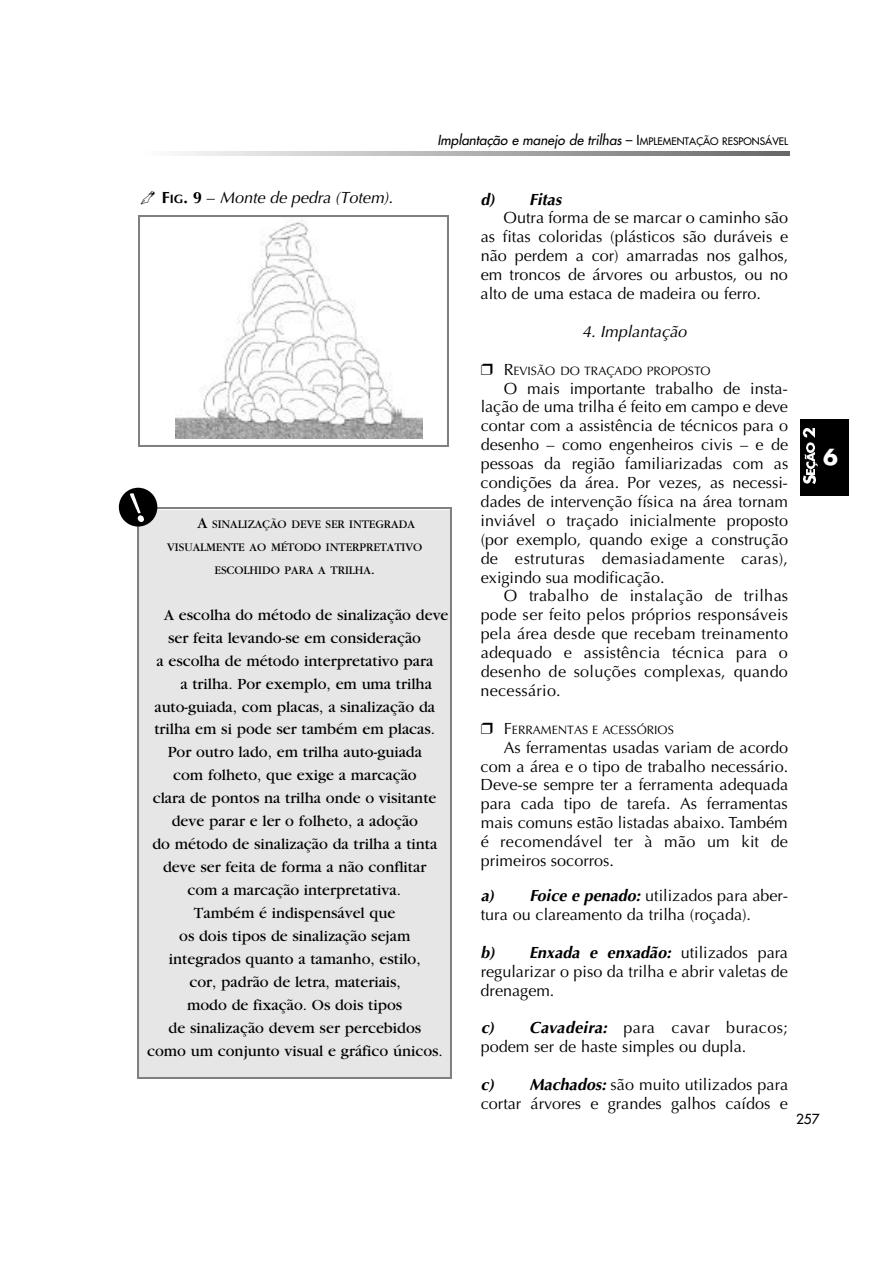
<style>
.page{position:relative;width:893px;height:1263px;background:#fff}
.page>*{position:absolute;margin:0;border:0;box-sizing:border-box;transform-origin:0 0}
.t1{font:700 21.6px "Futura";color:#fff}
.t2{font:16.2px/18.9px "Optima";color:#000;text-align:justify}
.t3{font:16.2px "Garamond";color:#000}
.t4{font:italic 16.2px "Optima";color:#000}
.t5{font:italic 700 16.2px "Optima";color:#000}
.t6{font:italic 13.5px "Futura";color:#000}
.t7{font:13.5px "Futura";color:#000}
.t8{font:12.15px "Garamond";color:#000}
.t9{font:12.15px "Optima";color:#000}
.s1{font-style:normal}
.s2{font-style:normal;font-size:10.2px}
.s3{font-weight:700;font-style:normal}
.s4{font-weight:700;font-style:normal;font-size:12.15px}
.s5{font-size:16.2px}
.s6{font-weight:700;font-style:italic}
</style>
<div class="page">
<div style="left:137px;top:508px;width:314px;height:570px;background:#e6e6e6"></div>
<div style="left:119px;top:488px;width:38px;height:39px;background:#000;border-radius:50%"></div>
<img style="left:129px;top:493px;width:15px;height:28px">
<img style="left:181px;top:151px;width:608px;height:5px">
<div style="left:800px;top:419px;width:49px;height:77px;background:#000"></div>
<img style="left:803px;top:470px;width:12px;height:14px">
<img style="left:806px;top:462px;width:11px;height:7px">
<img style="left:804px;top:443px;width:10px;height:19px">
<img style="left:802px;top:428px;width:12px;height:9px">
<img style="left:138px;top:215px;width:310px;height:231px">
<p class="t6" style="left:437px;top:133px;width:352px">Implantação e manejo de trilhas <span class="s1">– I</span><span class="s2">MPLEMENTAÇÃO RESPONSÁVEL</span></p>
<p class="t4" style="left:140px;top:191px;width:254px">✑ <span class="s3">F</span><span class="s4">IG</span><span class="s3">. 9</span> <span class="s1">–</span> Monte de pedra (Totem).</p>
<p class="t8" style="left:197px;top:520px;width:219px"><span class="s5">A</span> SINALIZAÇÃO DEVE SER INTEGRADA</p>
<p class="t8" style="left:167px;top:543px;width:256px">VISUALMENTE AO MÉTODO INTERPRETATIVO</p>
<p class="t8" style="left:214px;top:566px;width:162px">ESCOLHIDO PARA A TRILHA<span class="s5">.</span></p>
<p class="t3" style="left:164px;top:609px;width:286px">A escolha do método de sinalização deve</p>
<p class="t3" style="left:168px;top:632px;width:254px">ser feita levando-se em consideração</p>
<p class="t3" style="left:156px;top:655px;width:278px">a escolha de método interpretativo para</p>
<p class="t3" style="left:180px;top:678px;width:253px">a trilha. Por exemplo, em uma trilha</p>
<p class="t3" style="left:154px;top:701px;width:282px">auto-guiada, com placas, a sinalização da</p>
<p class="t3" style="left:154px;top:724px;width:282px">trilha em si pode ser também em placas.</p>
<p class="t3" style="left:168px;top:747px;width:256px">Por outro lado, em trilha auto-guiada</p>
<p class="t3" style="left:173px;top:770px;width:245px">com folheto, que exige a marcação</p>
<p class="t3" style="left:153px;top:793px;width:285px">clara de pontos na trilha onde o visitante</p>
<p class="t3" style="left:172px;top:815px;width:248px">deve parar e ler o folheto, a adoção</p>
<p class="t3" style="left:152px;top:838px;width:286px">do método de sinalização da trilha a tinta</p>
<p class="t3" style="left:163px;top:861px;width:265px">deve ser feita de forma a não conflitar</p>
<p class="t3" style="left:187px;top:884px;width:215px">com a marcação interpretativa.</p>
<p class="t3" style="left:194px;top:907px;width:203px">Também é indispensável que</p>
<p class="t3" style="left:179px;top:930px;width:233px">os dois tipos de sinalização sejam</p>
<p class="t3" style="left:169px;top:953px;width:253px">integrados quanto a tamanho, estilo,</p>
<p class="t3" style="left:189px;top:976px;width:213px">cor, padrão de letra, materiais,</p>
<p class="t3" style="left:187px;top:999px;width:217px">modo de fixação. Os dois tipos</p>
<p class="t3" style="left:169px;top:1022px;width:254px">de sinalização devem ser percebidos</p>
<p class="t3" style="left:147px;top:1045px;width:297px">como um conjunto visual e gráfico únicos.</p>
<p class="t5" style="left:480px;top:192px;width:82px">d) Fitas</p>
<p class="t2" style="left:480px;top:210px;width:309px;text-indent:23px">Outra forma de se marcar o caminho são as fitas coloridas (plásticos são duráveis e não perdem a cor) amarradas nos galhos, em troncos de árvores ou arbustos, ou no alto de uma estaca de madeira ou ferro.</p>
<p class="t4" style="left:582px;top:325px;width:106px">4. Implantação</p>
<p class="t9" style="left:480px;top:366px;width:231px">❒ <span class="s5">R</span>EVISÃO DO TRAÇADO PROPOSTO</p>
<p class="t2" style="left:480px;top:380px;width:309px;text-indent:23px">O mais importante trabalho de insta&shy;lação de uma trilha é feito em campo e deve contar com a assistência de técnicos para o desenho – como engenheiros civis – e de pessoas da região familiarizadas com as condições da área. Por vezes, as necessi&shy;dades de intervenção física na área tornam inviável o traçado inicialmente proposto (por exemplo, quando exige a construção de estruturas demasiadamente cara s ) , exigindo sua modificação.</p>
<p class="t2" style="left:480px;top:588px;width:309px;text-indent:23px">O trabalho de instalação de trilhas pode ser feito pelos próprios responsáve i s pela área desde que recebam treinamento adequado e assistência técnica para o desenho de soluções complexas, quando n e c e s s á r i o .</p>
<p class="t9" style="left:480px;top:725px;width:194px">❒ <span class="s5">F</span>ERRAMENTAS E ACESSÓRIOS</p>
<p class="t2" style="left:480px;top:739px;width:309px;text-indent:23px">As ferramentas usadas variam de acordo com a área e o tipo de trabalho necessário.<br>Deve-se sempre ter a ferramenta adequada para cada tipo de tarefa. As ferramentas mais comuns estão listadas abaixo. Também é recomendável ter à mão um kit de primeiros socorros.</p>
<p class="t2" style="left:480px;top:888px;width:309px"><span class="s6">a) Foice e penado:</span> utilizados para aber&shy;tura ou clareamento da trilha (roçada).</p>
<p class="t2" style="left:480px;top:945px;width:309px"><span class="s6">b) Enxada e enxadão:</span> utilizados para regularizar o piso da trilha e abrir valetas de drenagem.</p>
<p class="t2" style="left:480px;top:1020px;width:309px"><span class="s6">c) C ava d e i ra :</span> p a ra cavar bura c o s ; podem ser de haste simples ou dupla.</p>
<p class="t2" style="left:480px;top:1077px;width:309px"><span class="s6">c) Machados:</span> são muito utilizados para cortar árvores e grandes galhos caídos e</p>
<h1 class="t1" style="left:823px;top:447px;width:16px">6</h1>
<p class="t7" style="left:796px;top:1112px;width:25px">257</p>
</div>
